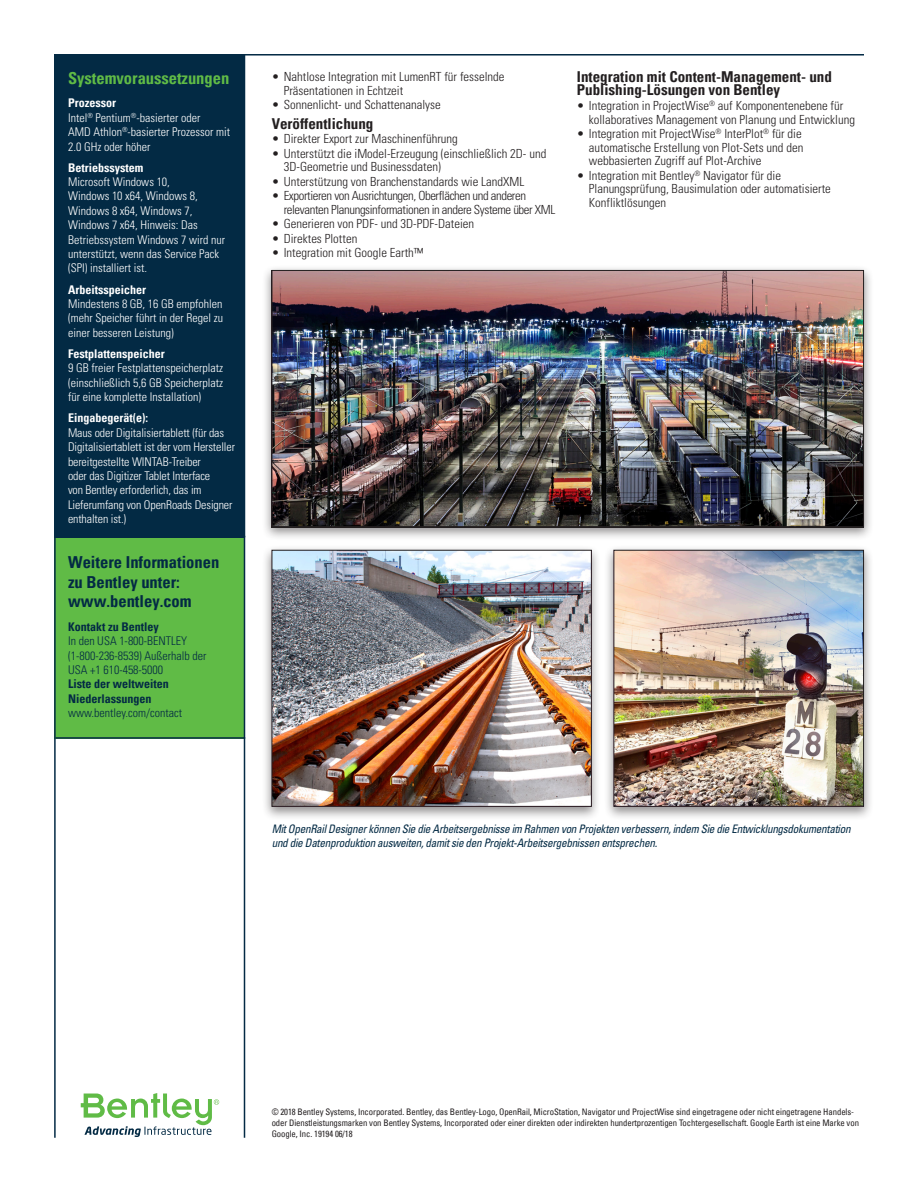
<style>
.page{position:relative;width:918px;height:1188px;background:#fff}
.page>*{position:absolute;margin:0;border:0;box-sizing:border-box;transform-origin:0 0}
.S__Sidebar_Header_B{font:700 condensed 16.5px/19.8px "Univers";color:#032a44}
.S__Sidebar_Header_G{font:700 condensed 16.5px "Univers";color:#60bb46}
.S__Bullet_sub-heads{font:700 condensed 15px/13.5px "Univers";color:#231f20}
.t1{font:300 condensed 12.6px/13.5px "Univers";color:#231f20}
.t2{font:300 condensed 12.6px/13.5px "Univers";letter-spacing:-.03em;color:#231f20}
.S__Sidebar_body_Whi{font:300 condensed 12px/14.4px "Univers";color:#fff}
.S__Sidebar_body_Blu{font:300 condensed 12px/14.4px "Univers";color:#032a44}
.S__Sidebar_sub-head{font:700 condensed 12px "Univers";color:#fff}
.S__Sidebar_sub-head-2{font:700 condensed 12px/14.4px "Univers";color:#032a44}
.S__Image_captions{font:italic condensed 11.7px/14.1px "Univers";letter-spacing:-.025em;color:#032a44;scale:.95 1}
.S__Legal_text{font:condensed 9px/10.8px "Univers 57";letter-spacing:-.01em;color:#231f20}
</style>
<div class="page">
<div style="left:55px;top:270px;width:190px;height:468px;background:#60bb46"></div>
<hr style="left:56px;top:737px;width:189px;height:2px;background:#032a44">
<div style="left:55px;top:54px;width:190px;height:484px;background:#032a44"></div>
<hr style="left:244px;top:54px;width:1px;height:1084px;background:#032a44">
<hr style="left:54px;top:54px;width:2px;height:1084px;background:#032a44">
<hr style="left:56px;top:54px;width:808px;height:2px;background:#032a44">
<svg style="left:81px;top:1093px;width:138px;height:44px"></svg>
<div style="left:262px;top:265px;width:612px;height:276px;background:#231f20;opacity:.5"></div>
<img style="left:271px;top:270px;width:593px;height:257px">
<div style="left:262px;top:545px;width:340px;height:276px;background:#231f20;opacity:.5"></div>
<img style="left:271px;top:549px;width:321px;height:258px">
<div style="left:604px;top:545px;width:270px;height:276px;background:#231f20;opacity:.5"></div>
<img style="left:613px;top:549px;width:251px;height:258px">
<p class="S__Sidebar_Header_G" style="left:68px;top:68px;width:163px">Systemvoraussetzungen</p>
<p class="S__Sidebar_sub-head" style="left:68px;top:96px;width:49px">Prozessor</p>
<p class="S__Sidebar_body_Whi" style="left:68px;top:110px;width:164px">Intel<sup>®</sup> Pentium<sup>®</sup>-basierter oder<br>AMD Athlon<sup>®</sup>-basierter Prozessor mit<br>2.0 GHz oder höher</p>
<p class="S__Sidebar_sub-head" style="left:68px;top:160px;width:77px">Betriebssystem</p>
<p class="S__Sidebar_body_Whi" style="left:68px;top:175px;width:159px">Microsoft Windows 10,<br>Windows 10 x64, Windows 8,<br>Windows 8 x64, Windows 7,<br>Windows 7 x64, Hinweis: Das<br>Betriebssystem Windows 7 wird nur unterstützt, wenn das Service Pack (SPI) installiert ist.</p>
<p class="S__Sidebar_sub-head" style="left:68px;top:282px;width:79px">Arbeitsspeicher</p>
<p class="S__Sidebar_body_Whi" style="left:68px;top:297px;width:157px;text-align:justify">Mindestens 8 GB, 16 GB empfohlen (mehr Speicher führt in der Regel zu einer besseren Leistung)</p>
<p class="S__Sidebar_sub-head" style="left:68px;top:346px;width:98px">Festplattenspeicher</p>
<p class="S__Sidebar_body_Whi" style="left:68px;top:361px;width:157px;text-align:justify">9 GB freier Festplattenspeicherplatz (einschließlich 5,6 GB Speicherplatz für eine komplette Installation)</p>
<p class="S__Sidebar_sub-head" style="left:68px;top:411px;width:82px">Eingabegerät(e):</p>
<p class="S__Sidebar_body_Whi" style="left:68px;top:425px;width:169px">Maus oder Digitalisiertablett (für das Digitalisiertablett ist der vom Hersteller bereitgestellte WINTAB-Treiber<br>oder das Digitizer Tablet Interface<br>von Bentley erforderlich, das im Lieferumfang von OpenRoads Designer enthalten ist.)</p>
<p class="S__Sidebar_Header_B" style="left:68px;top:552px;width:153px">Weitere Informationen zu Bentley unter: www.bentley.com</p>
<p class="S__Sidebar_sub-head-2" style="left:68px;top:619px;width:92px">Kontakt zu Bentley</p>
<p class="S__Sidebar_body_Blu" style="left:68px;top:634px;width:140px">In den USA 1-800-BENTLEY (1-800-236-8539) Außerhalb der<br>USA +1 610-458-5000</p>
<p class="S__Sidebar_sub-head-2" style="left:68px;top:677px;width:102px">Liste der weltweiten<br>Niederlassungen</p>
<p class="S__Sidebar_body_Blu" style="left:68px;top:706px;width:116px">www.bentley.com/contact</p>
<p class="t1" style="left:284px;top:70px;width:222px;text-indent:-12px">• Nahtlose Integration mit LumenRT für fesselnde<br>Präsentationen in Echtzeit</p>
<p class="t1" style="left:272px;top:98px;width:171px">• Sonnenlicht- und Schattenanalyse</p>
<p class="S__Bullet_sub-heads" style="left:272px;top:117px;width:103px">Veröffentlichung</p>
<p class="t1" style="left:272px;top:132px;width:188px">• Direkter Export zur Maschinenführung</p>
<p class="t1" style="left:284px;top:146px;width:264px;text-indent:-12px">• Unterstützt die iModel-Erzeugung (einschließlich 2D- und<br>3D-Geometrie und Businessdaten)</p>
<p class="t1" style="left:272px;top:174px;width:254px">• Unterstützung von Branchenstandards wie LandXML</p>
<p class="t2" style="left:284px;top:189px;width:273px;text-indent:-12px">• Exportieren von Ausrichtungen, Oberflächen und anderen relevanten Planungsinformationen in andere Systeme über XML</p>
<p class="t1" style="left:272px;top:217px;width:204px">• Generieren von PDF- und 3D-PDF-Dateien</p>
<p class="t1" style="left:272px;top:232px;width:87px">• Direktes Plotten</p>
<p class="t1" style="left:272px;top:246px;width:153px">• Integration mit Google Earth™</p>
<p class="S__Bullet_sub-heads" style="left:577px;top:70px;width:256px">Integration mit Content-Management- und<br>Publishing-Lösungen von Bentley</p>
<p class="t1" style="left:589px;top:99px;width:268px;text-indent:-12px">• Integration in ProjectWise<sup>®</sup> auf Komponentenebene für kollaboratives Management von Planung und Entwicklung</p>
<p class="t1" style="left:589px;top:127px;width:216px;text-indent:-12px">• Integration mit ProjectWise<sup>®</sup> InterPlot<sup>®</sup> für die automatische Erstellung von Plot-Sets und den webbasierten Zugriff auf Plot-Archive</p>
<p class="t1" style="left:589px;top:169px;width:244px;text-indent:-12px">• Integration mit Bentley<sup>®</sup> Navigator für die<br>Planungsprüfung, Bausimulation oder automatisierte<br>Konfliktlösungen</p>
<p class="S__Image_captions" style="left:272px;top:821px;width:611px">Mit OpenRail Designer können Sie die Arbeitsergebnisse im Rahmen von Projekten verbessern, indem Sie die Entwicklungsdokumentation und die Datenproduktion ausweiten, damit sie den Projekt-Arbeitsergebnissen entsprechen.</p>
<p class="S__Legal_text" style="left:272px;top:1107px;width:589px">© 2018 Bentley Systems, Incorporated. Bentley, das Bentley-Logo, OpenRail, MicroStation, Navigator und ProjectWise sind eingetragene oder nicht eingetragene Handels&shy;oder Dienstleistungsmarken von Bentley Systems, Incorporated oder einer direkten oder indirekten hundertprozentigen Tochtergesellschaft. Google Earth ist eine Marke von<br>Google, Inc. 19194 06/18</p>
</div>
